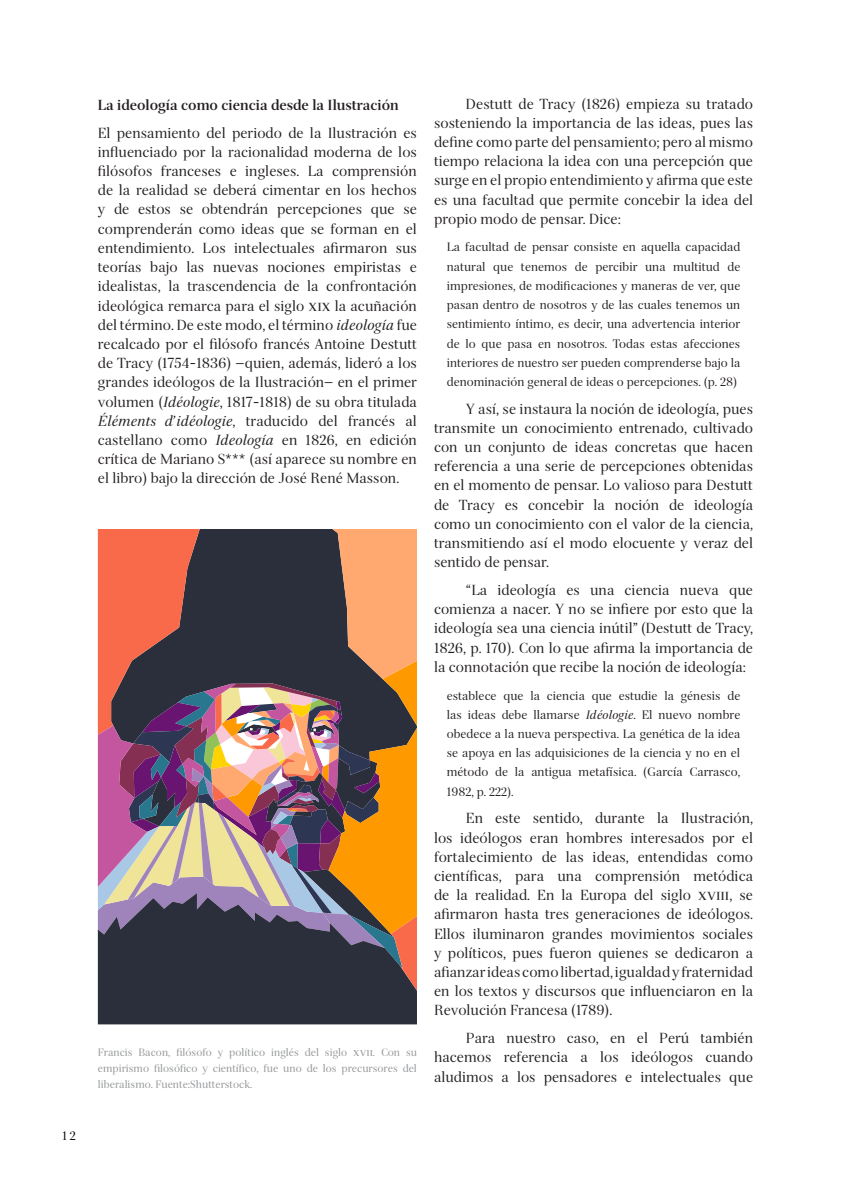
<style>
.page{position:relative;width:851px;height:1191px;background:#fff}
.page>*{position:absolute;margin:0;border:0;box-sizing:border-box;transform-origin:0 0}
.PARRAFO{font:14.25px/19.2px "Serif 72 Beta";color:#231f20;text-align:justify}
.PARRAFO-2{font:700 14.25px "Serif 72 Beta";color:#231f20}
.PARRAFO-3{font:12px/19.2px "Serif 72 Beta";color:#231f20;text-align:justify}
.t1{font:12px "Serif 72 Beta";color:#000}
.PARRAFO-4{font:10.5px/16.2px "Serif 72 Beta";color:#939598;text-align:justify}
.s1{font-style:italic}
</style>
<div class="page">
<div style="left:98px;top:990px;width:319px;height:34px;background:#2b2f3b"></div>
<svg style="left:98px;top:529px;width:319px;height:461px;background:#89625a"></svg>
<p class="t1" style="left:62px;top:1129px;width:15px">12</p>
<p class="PARRAFO-2" style="left:98px;top:96px;width:302px">La ideología como ciencia desde la Ilustración</p>
<p class="PARRAFO" style="left:98px;top:123px;width:320px">El pensamiento del periodo de la Ilustración es influenciado por la racionalidad moderna de los filósofos franceses e ingleses. La comprensión de la realidad se deberá cimentar en los hechos y de estos se obtendrán percepciones que se comprenderán como ideas que se forman en el entendimiento. Los intelectuales afirmaron sus teorías bajo las nuevas nociones empiristas e idealistas, la trascendencia de la confrontación ideológica remarca para el siglo xix la acuñación del término. De este modo, el término <span class="s1">ideología</span> fue recalcado por el filósofo francés Antoine Destutt de Tracy (1754-1836) —quien, además, lideró a los grandes ideólogos de la Ilustración— en el primer volumen (<span class="s1">Idéologie</span>, 1817-1818) de su obra titulada <span class="s1">Éléments d’idéologie</span>, traducido del francés al castellano como <span class="s1">Ideología</span> en 1826, en edición crítica de Mariano S*** (así aparece su nombre en el libro) bajo la dirección de José René Masson.</p>
<p class="PARRAFO-4" style="left:98px;top:1044px;width:320px">Francis Bacon, filósofo y político inglés del siglo xvii. Con su empirismo filosófico y científico, fue uno de los precursores del liberalismo. Fuente:Shutterstock.</p>
<p class="PARRAFO" style="left:434px;top:94px;width:320px;text-indent:32px">Destutt de Tracy (1826) empieza su tratado sosteniendo la importancia de las ideas, pues las define como parte del pensamiento; pero al mismo tiempo relaciona la idea con una percepción que surge en el propio entendimiento y afirma que este es una facultad que permite concebir la idea del propio modo de pensar. Dice:</p>
<p class="PARRAFO-3" style="left:446px;top:238px;width:295px">La facultad de pensar consiste en aquella capacidad natural que tenemos de percibir una multitud de impresiones, de modificaciones y maneras de ver, que pasan dentro de nosotros y de las cuales tenemos un sentimiento íntimo, es decir, una advertencia interior de lo que pasa en nosotros. Todas estas afecciones interiores de nuestro ser pueden comprenderse bajo la denominación general de ideas o percepciones. (p. 28)</p>
<p class="PARRAFO" style="left:434px;top:399px;width:320px;text-indent:32px">Y así, se instaura la noción de ideología, pues transmite un conocimiento entrenado, cultivado con un conjunto de ideas concretas que hacen referencia a una serie de percepciones obtenidas en el momento de pensar. Lo valioso para Destutt de Tracy es concebir la noción de ideología como un conocimiento con el valor de la ciencia, transmitiendo así el modo elocuente y veraz del sentido de pensar.</p>
<p class="PARRAFO" style="left:434px;top:580px;width:320px;text-indent:32px">“La ideología es una ciencia nueva que comienza a nacer. Y no se infiere por esto que la ideología sea una ciencia inútil” (Destutt de Tracy, 1826, p. 170). Con lo que afirma la importancia de la connotación que recibe la noción de ideología:</p>
<p class="PARRAFO-3" style="left:446px;top:686px;width:295px">establece que la ciencia que estudie la génesis de las ideas debe llamarse <span class="s1">Idéologie</span>. El nuevo nombre obedece a la nueva perspectiva. La genética de la idea se apoya en las adquisiciones de la ciencia y no en el método de la antigua metafísica. (García Carrasco, 1982, p. 222).</p>
<p class="PARRAFO" style="left:434px;top:808px;width:320px;text-indent:32px">En este sentido, durante la Ilustración, los ideólogos eran hombres interesados por el fortalecimiento de las ideas, entendidas como científicas, para una comprensión metódica de la realidad. En la Europa del siglo xviii, se afirmaron hasta tres generaciones de ideólogos.<br>Ellos iluminaron grandes movimientos sociales y políticos, pues fueron quienes se dedicaron a afianzar ideas como libertad, igualdad y fraternidad en los textos y discursos que influenciaron en la Revolución Francesa (1789).</p>
<p class="PARRAFO" style="left:434px;top:1028px;width:320px;text-indent:32px">Para nuestro caso, en el Perú también hacemos referencia a los ideólogos cuando aludimos a los pensadores e intelectuales que</p>
</div>
